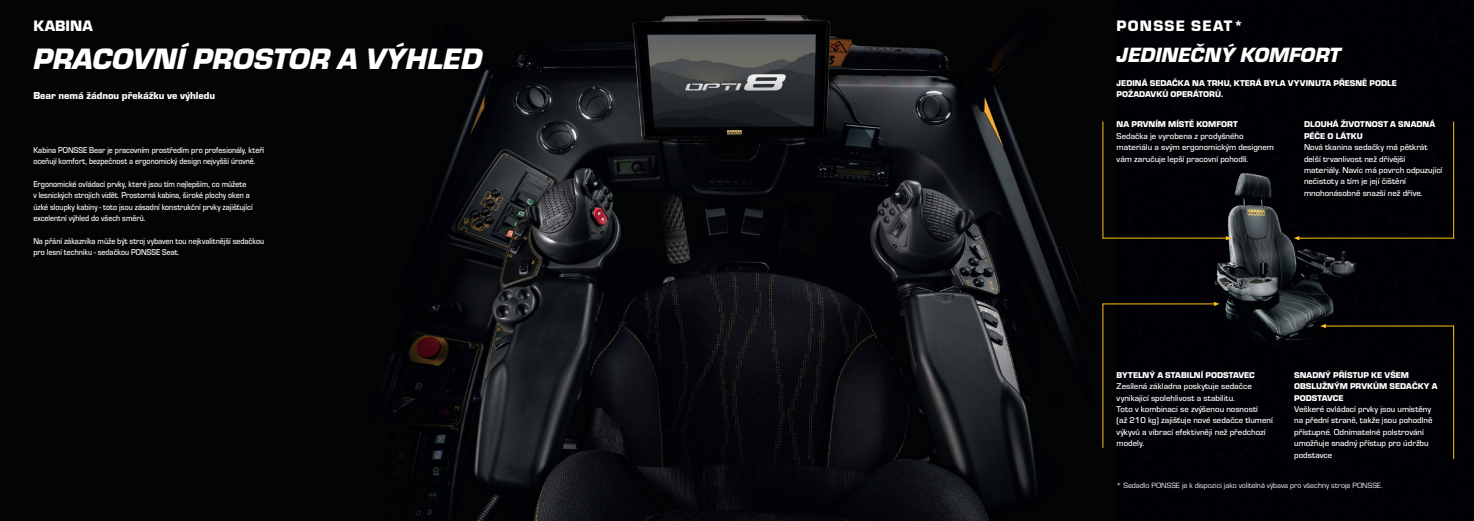
<style>
.page{position:relative;width:1474px;height:521px;background:#fff}
.page>*{position:absolute;margin:0;border:0;box-sizing:border-box;transform-origin:0 0}
.t1{font:italic 900 30.62px "Eurostile";color:#fff}
.t2{font:italic 900 21.44px "Eurostile";color:#fff}
.t3{font:900 15.75px "Eurostile";letter-spacing:.075em;color:#fff}
.t4{font:900 10.5px "Eurostile";color:#fff}
.t5{font:500 8.75px/11.4px "Eurostile";color:#fff}
.t6{font:500 8.75px/11.4px "Eurostile";color:#fff;scale:.9 1}
.t7{font:900 8.75px/11.4px "Eurostile";color:#fff}
.t8{font:7.88px "Eurostile";color:#fff}
</style>
<div class="page">
<div style="left:0;top:0;width:1473px;height:521px;background:#030505"></div>
<img style="left:385px;top:15px;width:698px;height:506px">
<img style="left:1213px;top:121px;width:242px;height:338px">
<svg style="left:1102px;top:302px;width:117px;height:147px"></svg>
<svg style="left:1293px;top:121px;width:161px;height:119px"></svg>
<svg style="left:1320px;top:324px;width:134px;height:135px"></svg>
<svg style="left:1102px;top:121px;width:129px;height:119px"></svg>
<h3 class="t3" style="left:33px;top:14px;width:61px">KABINA</h3>
<h1 class="t1" style="left:33px;top:36px;width:450px">PRACOVNÍ PROSTOR A VÝHLED</h1>
<p class="t4" style="left:33px;top:88px;width:183px">Bear nemá žádnou překážku ve výhledu</p>
<p class="t6" style="left:33px;top:144px;width:258px">Kabina PONSSE Bear je pracovním prostředím pro profesionály, kteří oceňují komfort, bezpečnost a ergonomický design nejvyšší úrovně.</p>
<p class="t6" style="left:33px;top:178px;width:245px">Ergonomické ovládací prvky, které jsou tím nejlepším, co můžete<br>v lesnických strojích vidět. Prostorná kabina, široké plochy oken a úzké sloupky kabiny - toto jsou zásadní konstrukční prvky zajišťující excelentní výhled do všech směrů.</p>
<p class="t6" style="left:33px;top:235px;width:258px">Na přání zákazníka může být stroj vybaven tou nejkvalitnější sedačkou pro lesní techniku - sedačkou PONSSE Seat.</p>
<h3 class="t3" style="left:1116px;top:14px;width:129px">PONSSE SEAT*</h3>
<h2 class="t2" style="left:1116px;top:40px;width:226px">JEDINEČNÝ KOMFORT</h2>
<p class="t7" style="left:1116px;top:77px;width:282px">JEDINÁ SEDAČKA NA TRHU, KTERÁ BYLA VYVINUTA PŘESNĚ PODLE<br>POŽADAVKŮ OPERÁTORŮ.</p>
<p class="t7" style="left:1116px;top:118px;width:123px">NA PRVNÍM MÍSTĚ KOMFORT</p>
<p class="t5" style="left:1116px;top:130px;width:159px">Sedačka je vyrobena z prodyšného materiálu a svým ergonomickým designem vám zaručuje lepší pracovní pohodlí.</p>
<p class="t7" style="left:1303px;top:118px;width:133px">DLOUHÁ ŽIVOTNOST A SNADNÁ<br>PÉČE O LÁTKU</p>
<p class="t5" style="left:1303px;top:141px;width:140px">Nová tkanina sedačky má pětkrát delší trvanlivost než dřívější materiály. Navíc má povrch odpuzující nečistoty a tím je její čištění mnohonásobně snazší než dříve.</p>
<p class="t7" style="left:1116px;top:369px;width:140px">BYTELNÝ A STABILNÍ PODSTAVEC</p>
<p class="t5" style="left:1116px;top:380px;width:158px">Zesílená základna poskytuje sedačce vynikající spolehlivost a stabilitu.<br>Toto v kombinaci se zvýšenou nosností<br>(až 210 kg) zajišťuje nové sedačce tlumení výkyvů a vibrací efektivněji než předchozí modely.</p>
<p class="t7" style="left:1294px;top:369px;width:145px">SNADNÝ PŘÍSTUP KE VŠEM<br>OBSLUŽNÝM PRVKŮM SEDAČKY A<br>PODSTAVCE</p>
<p class="t5" style="left:1294px;top:403px;width:140px">Veškeré ovládací prvky jsou umístěny na přední straně, takže jsou pohodlně přístupné. Odnímatelné polstrování umožňuje snadný přístup pro údržbu podstavce</p>
<p class="t8" style="left:1116px;top:480px;width:267px">* Sedadlo PONSSE je k dispozici jako volitelná výbava pro všechny stroje PONSSE.</p>
</div>
